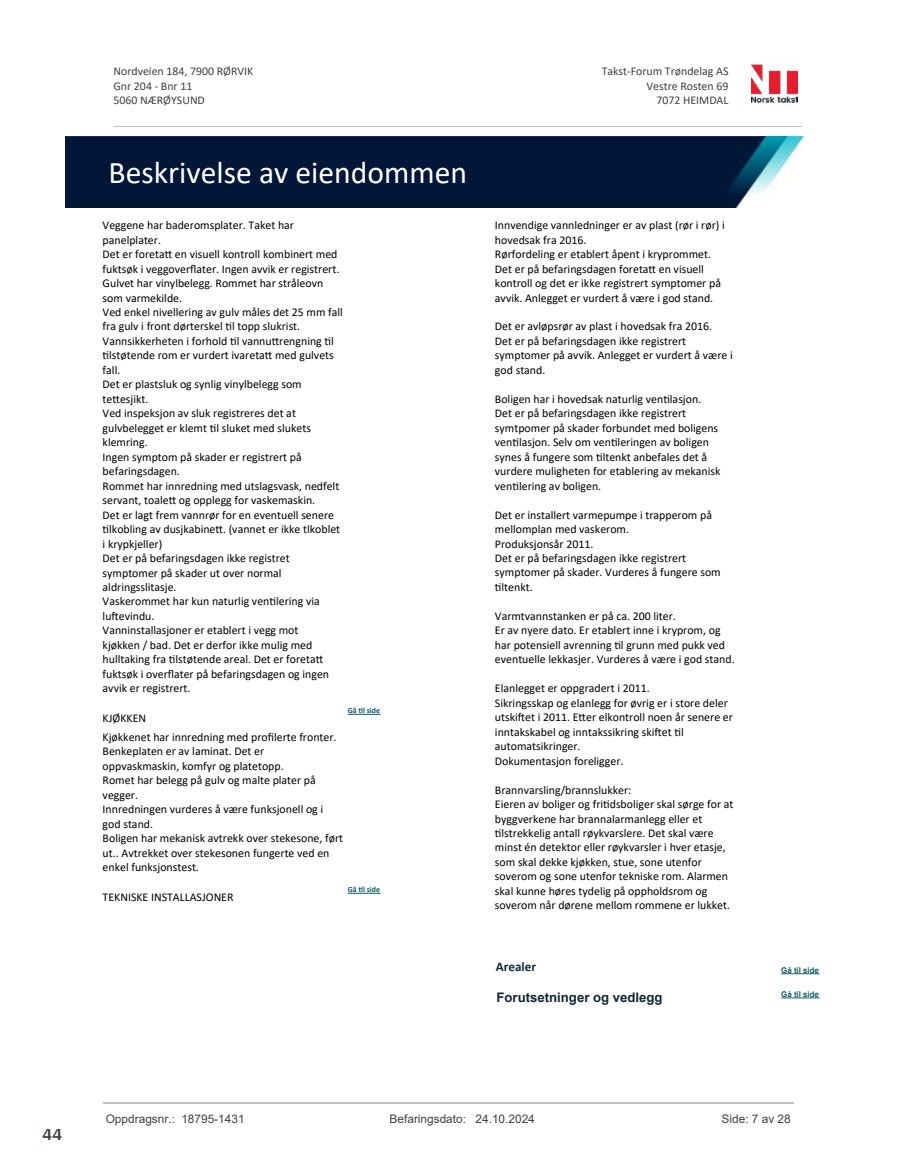
<style>
.page{position:relative;width:915px;height:1172px;background:#fff}
.page>*{position:absolute;margin:0;border:0;box-sizing:border-box;transform-origin:0 0}
.t1{font:31.65px "Calibri";color:#fff}
.t2{font:700 18px "Arya";color:#414749}
.t3{font:700 13.2px "Arial";color:#102732}
.t4{font:700 13.2px "Calibri";color:#102732}
.t5{font:11.85px/14.4px "Calibri";color:#000}
.t6{font:11.85px/14.5px "Calibri";color:#404040}
.t7{font:11.85px "Arial";color:#404040}
.t8{font:700 7.95px "Calibri";color:#115965}
.t9{font:700 7.95px "Arial";color:#115965}
</style>
<div class="page">
<hr style="left:347px;top:714px;width:33px;height:1px;background:#115965">
<hr style="left:347px;top:893px;width:33px;height:1px;background:#115965">
<hr style="left:781px;top:973px;width:38px;height:1px;background:#115965">
<hr style="left:781px;top:997px;width:38px;height:1px;background:#115965">
<img style="left:751px;top:64px;width:46px;height:40px">
<hr style="left:113px;top:127px;width:688px;height:1px;background:#c0c0c0">
<img style="left:65px;top:137px;width:738px;height:71px">
<hr style="left:103px;top:1102px;width:690px;height:1px;background:#c0c0c0">
<p class="t6" style="left:113px;top:64px;width:141px">Nordveien 184, 7900 RØRVIK<br>Gnr 204 - Bnr 11<br>5060 NÆRØYSUND</p>
<p class="t6" style="left:601px;top:64px;width:128px">Takst-Forum Trøndelag AS</p>
<p class="t6" style="left:646px;top:78px;width:83px">Vestre Rosten 69</p>
<p class="t6" style="left:656px;top:93px;width:74px">7072 HEIMDAL</p>
<h1 class="t1" style="left:109px;top:150px;width:360px">Beskrivelse av eiendommen</h1>
<p class="t5" style="left:103px;top:218px;width:242px">Veggene har baderomsplater. Taket har panelplater.<br>Det er foreta琀琀 en visuell kontroll kombinert med fuktsøk i veggover昀氀ater. Ingen avvik er registrert.<br>Gulvet har vinylbelegg. Rommet har stråleovn som varmekilde.<br>Ved enkel nivellering av gulv måles det 25 mm fall fra gulv i front dørterskel 琀椀l topp slukrist.<br>Vannsikkerheten i forhold 琀椀l vannu琀琀rengning 琀椀l琀椀lstøtende rom er vurdert ivareta琀琀 med gulvets fall.<br>Det er plastsluk og synlig vinylbelegg som<br>te琀琀esjikt.<br>Ved inspeksjon av sluk registreres det at gulvbelegget er klemt 琀椀l sluket med slukets klemring.<br>Ingen symptom på skader er registrert på befaringsdagen.<br>Rommet har innredning med utslagsvask, nedfelt servant, toale琀琀 og opplegg for vaskemaskin.<br>Det er lagt frem vannrør for en eventuell senere琀椀lkobling av dusjkabine琀琀. (vannet er ikke tlkoblet i krypkjeller)<br>Det er på befaringsdagen ikke registret symptomer på skader ut over normal aldringsslitasje.<br>Vaskerommet har kun naturlig ven琀椀lering via<br>lu昀琀evindu.<br>Vanninstallasjoner er etablert i vegg mot<br>kjøkken / bad. Det er derfor ikke mulig med hulltaking fra 琀椀lstøtende areal. Det er foreta琀琀fuktsøk i over昀氀ater på befaringsdagen og ingen avvik er registrert.</p>
<p class="t5" style="left:103px;top:711px;width:45px">KJØKKEN</p>
<p class="t8" style="left:347px;top:705px;width:34px">Gå 琀椀l side</p>
<p class="t5" style="left:103px;top:729px;width:242px">Kjøkkenet har innredning med pro昀椀lerte fronter.<br>Benkeplaten er av laminat. Det er oppvaskmaskin, komfyr og platetopp.<br>Romet har belegg på gulv og malte plater på vegger.<br>Innredningen vurderes å være funksjonell og i god stand.<br>Boligen har mekanisk avtrekk over stekesone, ført ut.. Avtrekket over stekesonen fungerte ved en enkel funksjonstest.</p>
<p class="t5" style="left:103px;top:890px;width:132px">TEKNISKE INSTALLASJONER</p>
<p class="t8" style="left:347px;top:884px;width:34px">Gå 琀椀l side</p>
<p class="t5" style="left:495px;top:218px;width:231px">Innvendige vannledninger er av plast (rør i rør) i hovedsak fra 2016.<br>Rørfordeling er etablert åpent i kryprommet.<br>Det er på befaringsdagen foreta琀琀 en visuell kontroll og det er ikke registrert symptomer på avvik. Anlegget er vurdert å være i god stand.</p>
<p class="t5" style="left:495px;top:319px;width:239px">Det er avløpsrør av plast i hovedsak fra 2016.<br>Det er på befaringsdagen ikke registrert symptomer på avvik. Anlegget er vurdert å være i god stand.</p>
<p class="t5" style="left:495px;top:391px;width:227px">Boligen har i hovedsak naturlig ven琀椀lasjon.<br>Det er på befaringsdagen ikke registrert symtpomer på skader forbundet med boligens ven琀椀lasjon. Selv om ven琀椀leringen av boligen synes å fungere som 琀椀ltenkt anbefales det å vurdere muligheten for etablering av mekanisk ven琀椀lering av boligen.</p>
<p class="t5" style="left:495px;top:507px;width:227px">Det er installert varmepumpe i trapperom på mellomplan med vaskerom.<br>Produksjonsår 2011.<br>Det er på befaringsdagen ikke registrert symptomer på skader. Vurderes å fungere som琀椀ltenkt.</p>
<p class="t5" style="left:495px;top:608px;width:241px">Varmtvannstanken er på ca. 200 liter.<br>Er av nyere dato. Er etablert inne i kryprom, og har potensiell avrenning 琀椀l grunn med pukk ved eventuelle lekkasjer. Vurderes å være i god stand.</p>
<p class="t5" style="left:495px;top:681px;width:239px">Elanlegget er oppgradert i 2011.<br>Sikringsskap og elanlegg for øvrig er i store deler utski昀琀et i 2011. E琀琀er elkontroll noen år senere er inntakskabel og inntakssikring ski昀琀et 琀椀l automatsikringer.<br>Dokumentasjon foreligger.</p>
<p class="t5" style="left:495px;top:782px;width:240px">Brannvarsling/brannslukker:<br>Eieren av boliger og fri琀椀dsboliger skal sørge for at byggverkene har brannalarmanlegg eller et<br>琀椀lstrekkelig antall røykvarslere. Det skal være minst én detektor eller røykvarsler i hver etasje, som skal dekke kjøkken, stue, sone utenfor soverom og sone utenfor tekniske rom. Alarmen skal kunne høres tydelig på oppholdsrom og soverom når dørene mellom rommene er lukket.</p>
<p class="t4" style="left:495px;top:957px;width:42px">Arealer</p>
<p class="t9" style="left:781px;top:964px;width:39px">Gå til side</p>
<p class="t3" style="left:496px;top:988px;width:167px">Forutsetninger og vedlegg</p>
<p class="t9" style="left:781px;top:989px;width:39px">Gå til side</p>
<h2 class="t2" style="left:43px;top:1123px;width:21px">44</h2>
<p class="t7" style="left:106px;top:1111px;width:140px">Oppdragsnr.: 18795-1431</p>
<p class="t7" style="left:389px;top:1111px;width:147px">Befaringsdato: 24.10.2024</p>
<p class="t7" style="left:721px;top:1111px;width:71px">Side: 7 av 28</p>
</div>
